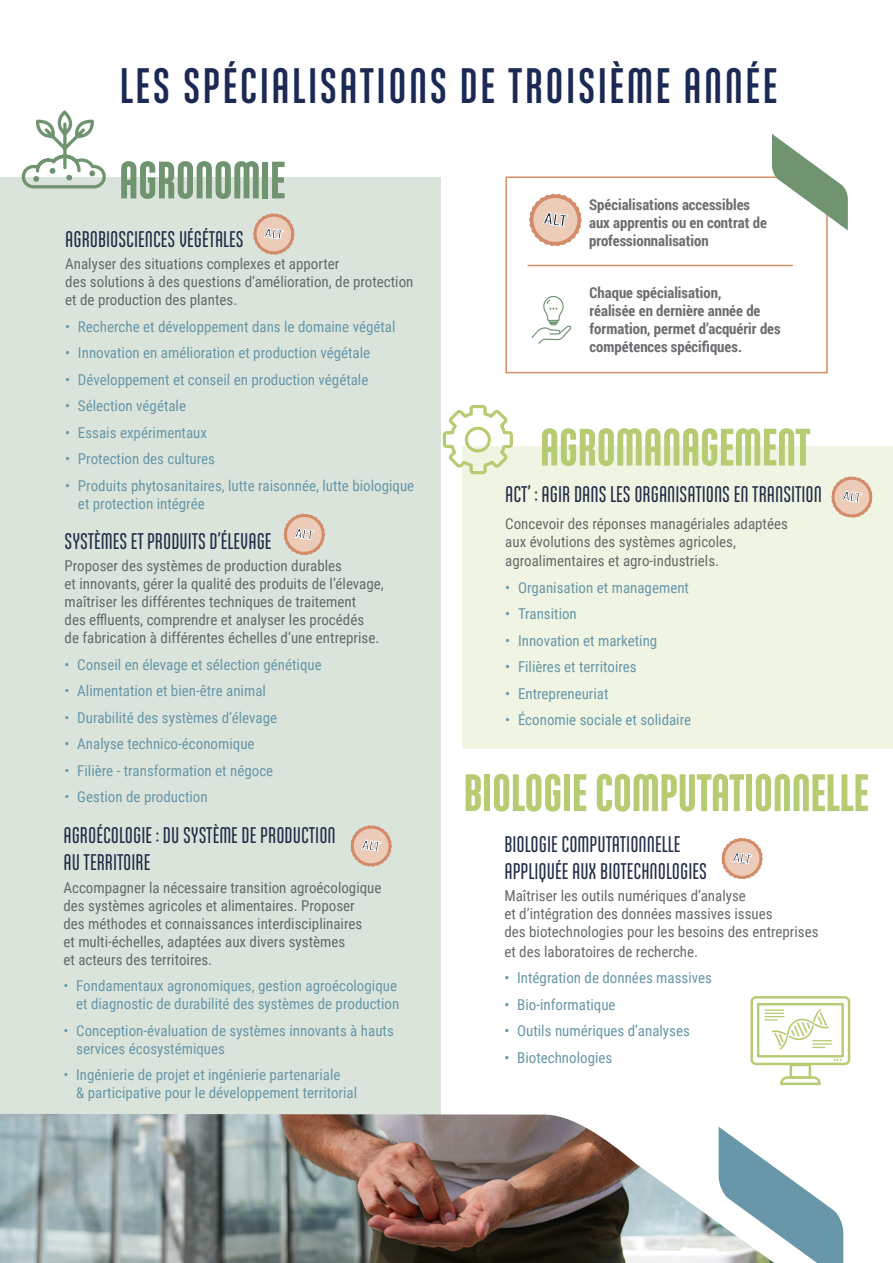
<style>
.page{position:relative;width:893px;height:1263px;background:#fff}
.page>*{position:absolute;margin:0;border:0;box-sizing:border-box;transform-origin:0 0}
.t1{font:900 52.5px "Ando";letter-spacing:-.01em;color:#b6cc72}
.t2{font:900 52.5px "Ando";letter-spacing:-.01em;color:#709470}
.t3{font:700 49.5px "Ando";letter-spacing:.05em;color:#1c2954}
.t4{font:600 22.5px/27px "Ando";color:#1f2b46}
.t5{font:15px/18px "Roboto Condensed";color:#6797a9}
.t6{font:15px/18px "Roboto Condensed";color:#656a6a}
.t7{font:700 15px/18px "Roboto Condensed";color:#6c6d70}
</style>
<div class="page">
<div style="left:0;top:177px;width:441px;height:1086px;background:#dbe4db"></div>
<div style="left:463px;top:446px;width:430px;height:303px;background:#f0f5e3"></div>
<svg style="left:774px;top:1167px;width:69px;height:96px"></svg>
<svg style="left:750px;top:996px;width:100px;height:89px"></svg>
<svg style="left:443px;top:405px;width:70px;height:69px"></svg>
<img style="left:0;top:1114px;width:774px;height:149px">
<div style="left:505px;top:176px;width:323px;height:197px;border:2px solid #d68e67"></div>
<svg style="left:772px;top:134px;width:76px;height:96px"></svg>
<hr style="left:528px;top:265px;width:265px;height:1px;background:#d68e67">
<svg style="left:531px;top:296px;width:40px;height:48px"></svg>
<svg style="left:22px;top:110px;width:84px;height:78px"></svg>
<svg style="left:253px;top:213px;width:42px;height:42px"></svg>
<svg style="left:283px;top:513px;width:42px;height:42px"></svg>
<svg style="left:350px;top:825px;width:42px;height:42px"></svg>
<svg style="left:831px;top:476px;width:42px;height:42px"></svg>
<svg style="left:721px;top:838px;width:42px;height:41px"></svg>
<svg style="left:529px;top:194px;width:53px;height:52px"></svg>
<p class="t3" style="left:120px;top:60px;width:659px">LES SPÉCIALISATIONS DE TROISIÈME ANNÉE</p>
<p class="t2" style="left:119px;top:153px;width:168px">AGRONOMIE</p>
<p class="t4" style="left:65px;top:226px;width:180px">AGROBIOSCIENCES VÉGÉTALES</p>
<p class="t6" style="left:65px;top:254px;width:350px">Analyser des situations complexes et apporter<br>des solutions à des questions d’amélioration, de protection et de production des plantes.</p>
<p class="t5" style="left:65px;top:317px;width:332px">• Recherche et développement dans le domaine végétal</p>
<p class="t5" style="left:65px;top:343px;width:306px">• Innovation en amélioration et production végétale</p>
<p class="t5" style="left:65px;top:370px;width:305px">• Développement et conseil en production végétale</p>
<p class="t5" style="left:65px;top:396px;width:122px">• Sélection végétale</p>
<p class="t5" style="left:65px;top:423px;width:143px">• Essais expérimentaux</p>
<p class="t5" style="left:65px;top:449px;width:151px">• Protection des cultures</p>
<p class="t5" style="left:78px;top:476px;width:338px;text-indent:-13px">• Produits phytosanitaires, lutte raisonnée, lutte biologique et protection intégrée</p>
<p class="t4" style="left:65px;top:528px;width:208px">SYSTÈMES ET PRODUITS D’ÉLEVAGE</p>
<p class="t6" style="left:65px;top:556px;width:321px">Proposer des systèmes de production durables<br>et innovants, gérer la qualité des produits de l’élevage, maîtriser les différentes techniques de traitement<br>des effluents, comprendre et analyser les procédés<br>de fabrication à différentes échelles d’une entreprise.</p>
<p class="t5" style="left:65px;top:655px;width:259px">• Conseil en élevage et sélection génétique</p>
<p class="t5" style="left:65px;top:681px;width:203px">• Alimentation et bien-être animal</p>
<p class="t5" style="left:65px;top:708px;width:214px">• Durabilité des systèmes d’élevage</p>
<p class="t5" style="left:65px;top:734px;width:192px">• Analyse technico-économique</p>
<p class="t5" style="left:65px;top:761px;width:210px">• Filière - transformation et négoce</p>
<p class="t5" style="left:65px;top:787px;width:145px">• Gestion de production</p>
<p class="t4" style="left:63px;top:822px;width:274px">AGROÉCOLOGIE : DU SYSTÈME DE PRODUCTION<br>AU TERRITOIRE</p>
<p class="t6" style="left:63px;top:878px;width:320px">Accompagner la nécessaire transition agroécologique des systèmes agricoles et alimentaires. Proposer<br>des méthodes et connaissances interdisciplinaires<br>et multi-échelles, adaptées aux divers systèmes<br>et acteurs des territoires.</p>
<p class="t5" style="left:63px;top:976px;width:337px;text-align:right">• Fondamentaux agronomiques, gestion agroécologique et diagnostic de durabilité des systèmes de production</p>
<p class="t5" style="left:76px;top:1021px;width:319px;text-indent:-13px">• Conception-évaluation de systèmes innovants à hauts services écosystémiques</p>
<p class="t5" style="left:76px;top:1065px;width:283px;text-indent:-13px">• Ingénierie de projet et ingénierie partenariale<br>&amp; participative pour le développement territorial</p>
<p class="t7" style="left:589px;top:195px;width:179px">Spécialisations accessibles aux apprentis ou en contrat de professionnalisation</p>
<p class="t7" style="left:590px;top:283px;width:193px">Chaque spécialisation,<br>réalisée en dernière année de formation, permet d’acquérir des compétences spécifiques.</p>
<p class="t1" style="left:540px;top:420px;width:272px">AGROMANAGEMENT</p>
<p class="t4" style="left:505px;top:481px;width:318px">ACT’ : AGIR DANS LES ORGANISATIONS EN TRANSITION</p>
<p class="t6" style="left:505px;top:514px;width:284px">Concevoir des réponses managériales adaptées aux évolutions des systèmes agricoles,</p>
<p class="t6" style="left:505px;top:551px;width:215px">agroalimentaires et agro-industriels.</p>
<p class="t5" style="left:505px;top:578px;width:185px">• Organisation et management</p>
<p class="t5" style="left:505px;top:604px;width:73px">• Transition</p>
<p class="t5" style="left:505px;top:631px;width:154px">• Innovation et marketing</p>
<p class="t5" style="left:505px;top:657px;width:133px">• Filières et territoires</p>
<p class="t5" style="left:505px;top:684px;width:105px">• Entrepreneuriat</p>
<p class="t5" style="left:505px;top:710px;width:187px">• Économie sociale et solidaire</p>
<p class="t1" style="left:463px;top:765px;width:407px">BIOLOGIE COMPUTATIONNELLE</p>
<p class="t4" style="left:504px;top:831px;width:204px">BIOLOGIE COMPUTATIONNELLE<br>APPLIQUÉE AUX BIOTECHNOLOGIES</p>
<p class="t6" style="left:504px;top:886px;width:316px">Maîtriser les outils numériques d’analyse<br>et d’intégration des données massives issues<br>des biotechnologies pour les besoins des entreprises</p>
<p class="t6" style="left:504px;top:942px;width:195px">et des laboratoires de recherche.</p>
<p class="t5" style="left:504px;top:968px;width:209px">• Intégration de données massives</p>
<p class="t5" style="left:504px;top:995px;width:113px">• Bio-informatique</p>
<p class="t5" style="left:504px;top:1021px;width:187px">• Outils numériques d’analyses</p>
<p class="t5" style="left:504px;top:1048px;width:109px">• Biotechnologies</p>
</div>
